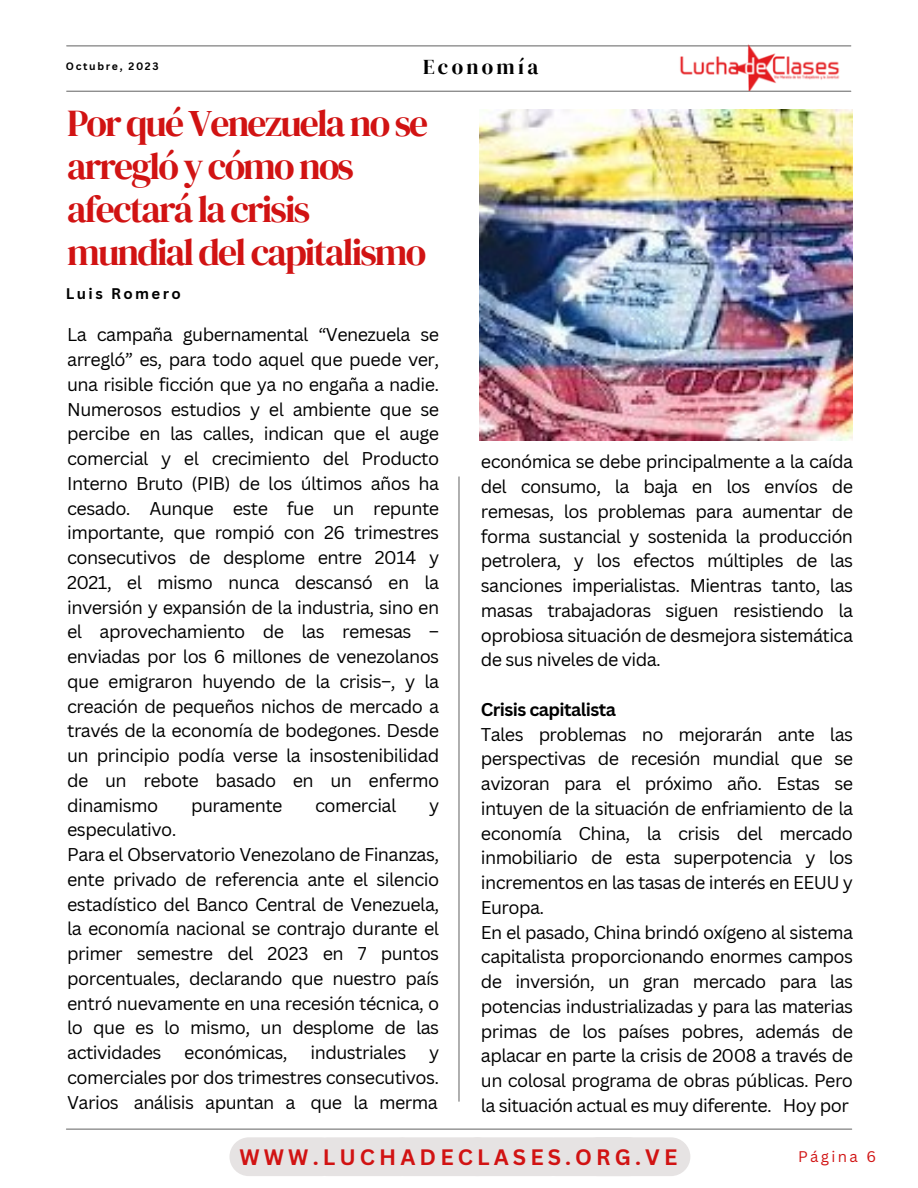
<style>
.page{position:relative;width:918px;height:1188px;background:#fff}
.page>*{position:absolute;margin:0;border:0;box-sizing:border-box;transform-origin:0 0}
.t1{font:37.65px/42.8px "DM Serif Display";letter-spacing:-.05em;color:#d11313}
.t2{font:700 21.75px "Canva Sans";letter-spacing:.19em;color:#d11313}
.t3{font:21px "DM Serif Display";letter-spacing:.16em;color:#000}
.t4{font:18px/24.8px "Canva Sans";letter-spacing:-.03em;color:#000;text-align:justify}
.t5{font:700 18px "Canva Sans";letter-spacing:-.035em;color:#000}
.t6{font:700 15px "Canva Sans";letter-spacing:.16em;color:#000}
.t7{font:15px "Canva Sans";letter-spacing:.16em;color:#d11313}
.t8{font:700 10.5px "Canva Sans";letter-spacing:.16em;color:#000}
</style>
<div class="page">
<hr style="left:67px;top:91px;width:784px;height:1px;background:#737373">
<hr style="left:67px;top:45px;width:784px;height:1px;background:#737373">
<img style="left:480px;top:110px;width:372px;height:331px">
<hr style="left:458px;top:477px;width:2px;height:624px;background:#737373">
<hr style="left:66px;top:1129px;width:786px;height:1px;background:#737373">
<img style="left:678px;top:44px;width:166px;height:46px">
<div style="left:229px;top:1137px;width:112px;height:39px;background:#e6e3e3;border-radius:19px"></div>
<div style="left:309px;top:1137px;width:111px;height:39px;background:#e6e3e3;border-radius:19px"></div>
<div style="left:385px;top:1137px;width:112px;height:39px;background:#e6e3e3;border-radius:19px"></div>
<div style="left:458px;top:1137px;width:112px;height:39px;background:#e6e3e3;border-radius:19px"></div>
<div style="left:537px;top:1137px;width:111px;height:39px;background:#e6e3e3;border-radius:19px"></div>
<div style="left:579px;top:1137px;width:111px;height:39px;background:#e6e3e3;border-radius:19px"></div>
<p class="t8" style="left:66px;top:59px;width:94px">Octubre, 2023</p>
<p class="t3" style="left:423px;top:52px;width:117px">Economía</p>
<p class="t1" style="left:67px;top:102px;width:363px">Por qué Venezuela no se arregló y cómo nos afectará la crisis mundial del capitalismo</p>
<p class="t6" style="left:66px;top:283px;width:116px">Luis Romero</p>
<p class="t4" style="left:67px;top:322px;width:374px">La campaña gubernamental “Venezuela se arregló” es, para todo aquel que puede ver, una risible ficción que ya no engaña a nadie.<br>Numerosos estudios y el ambiente que se percibe en las calles, indican que el auge comercial y el crecimiento del Producto Interno Bruto (PIB) de los últimos años ha cesado. Aunque este fue un repunte importante, que rompió con 26 trimestres consecutivos de desplome entre 2014 y 2021, el mismo nunca descansó en la inversión y expansión de la industria, sino en el aprovechamiento de las remesas – enviadas por los 6 millones de venezolanos que emigraron huyendo de la crisis–, y la creación de pequeños nichos de mercado a través de la economía de bodegones. Desde un principio podía verse la insostenibilidad de un rebote basado en un enfermo dinamismo</p>
<p class="t4" style="left:481px;top:449px;width:374px">económica se debe principalmente a la caída del consumo, la baja en los envíos de remesas, los problemas para aumentar de forma sustancial y sostenida la producción petrolera, y los efectos múltiples de las sanciones imperialistas. Mientras tanto, las masas trabajadoras siguen resistiendo la oprobiosa situación de desmejora sistemática de sus niveles de vida.</p>
<p class="t5" style="left:481px;top:697px;width:136px">Crisis capitalista</p>
<p class="t4" style="left:481px;top:721px;width:374px">Tales problemas no mejorarán ante las perspectivas de recesión mundial que se avizoran para el próximo año. Estas se intuyen de la situación de enfriamiento de la economía China, la crisis del mercado inmobiliario de esta superpotencia y los incrementos en las tasas de interés en EEUU y Europa.</p>
<p class="t4" style="left:481px;top:919px;width:374px">En el pasado, China brindó oxígeno al sistema capitalista proporcionando enormes campos de inversión, un gran mercado para las potencias industrializadas y para las materias primas de los países pobres, además de aplacar en parte la crisis de 2008 a través de un colosal programa de obras públicas. Pero la situación actual es muy diferente. Hoy por</p>
<p class="t4" style="left:191px;top:792px;width:93px">puramente</p>
<p class="t4" style="left:315px;top:792px;width:83px">comercial</p>
<p class="t4" style="left:429px;top:792px;width:12px">y</p>
<p class="t4" style="left:67px;top:817px;width:111px">especulativo.</p>
<p class="t4" style="left:67px;top:842px;width:374px">Para el Observatorio Venezolano de Finanzas, ente privado de referencia ante el silencio estadístico del Banco Central de Venezuela, la economía nacional se contrajo durante el primer semestre del 2023 en 7 puntos porcentuales, declarando que nuestro país entró nuevamente en una recesión técnica, o lo que es lo mismo, un desplome de las actividades</p>
<p class="t4" style="left:184px;top:1040px;width:105px">económicas,</p>
<p class="t4" style="left:310px;top:1040px;width:97px">industriales</p>
<p class="t4" style="left:67px;top:1040px;width:374px;text-indent:362px">y comerciales por dos trimestres consecutivos.<br>Varios análisis apuntan a que la merma</p>
<p class="t2" style="left:239px;top:1142px;width:439px">WWW.LUCHADECLASES.ORG.VE</p>
<p class="t7" style="left:798px;top:1146px;width:79px">Página 6</p>
</div>
